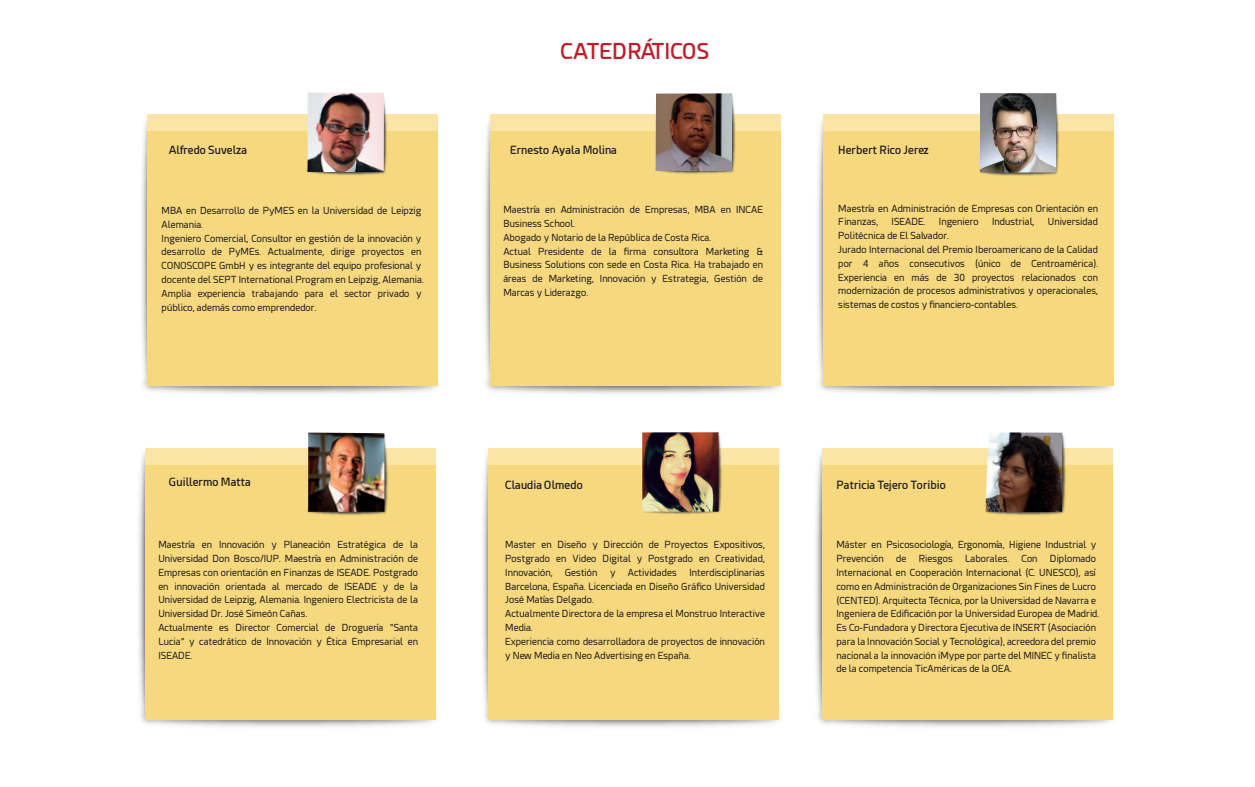
<style>
.page{position:relative;width:1255px;height:787px;background:#fff}
.page>*{position:absolute;margin:0;border:0;box-sizing:border-box;transform-origin:0 0}
.t1{font:600 21.6px "Esphimere";color:#be1d2c}
.t2{font:600 11.25px "Esphimere";color:#231f20}
.t3{font:9.6px/13.8px "Esphimere";color:#231f20}
</style>
<div class="page">
<img style="left:815px;top:453px;width:7px;height:205px">
<div style="left:822px;top:448px;width:289px;height:271px;background:#f6d97f"></div>
<div style="left:822px;top:448px;width:289px;height:17px;background:#fbe5a6"></div>
<img style="left:435px;top:448px;width:54px;height:210px">
<img style="left:487px;top:658px;width:344px;height:69px">
<div style="left:489px;top:448px;width:290px;height:271px;background:#f6d97f"></div>
<div style="left:489px;top:448px;width:290px;height:17px;background:#fbe5a6"></div>
<img style="left:138px;top:453px;width:7px;height:205px">
<img style="left:139px;top:658px;width:348px;height:69px">
<div style="left:145px;top:448px;width:290px;height:271px;background:#f6d97f"></div>
<div style="left:145px;top:448px;width:290px;height:17px;background:#fbe5a6"></div>
<img style="left:780px;top:121px;width:43px;height:204px">
<div style="left:823px;top:114px;width:290px;height:272px;background:#f6d97f"></div>
<div style="left:823px;top:114px;width:290px;height:17px;background:#fbe5a6"></div>
<img style="left:437px;top:121px;width:53px;height:204px">
<img style="left:489px;top:325px;width:343px;height:69px">
<div style="left:490px;top:114px;width:290px;height:272px;background:#f6d97f"></div>
<div style="left:490px;top:114px;width:290px;height:17px;background:#fbe5a6"></div>
<img style="left:141px;top:121px;width:6px;height:204px">
<img style="left:142px;top:325px;width:347px;height:69px">
<div style="left:147px;top:114px;width:290px;height:272px;background:#f6d97f"></div>
<div style="left:147px;top:114px;width:290px;height:17px;background:#fae4a6"></div>
<img style="left:327px;top:92px;width:112px;height:134px">
<img style="left:327px;top:381px;width:113px;height:185px">
<img style="left:661px;top:386px;width:113px;height:128px">
<img style="left:1005px;top:381px;width:111px;height:185px">
<img style="left:675px;top:93px;width:112px;height:133px">
<img style="left:998px;top:93px;width:61px;height:83px">
<img style="left:307px;top:93px;width:77px;height:79px">
<img style="left:308px;top:432px;width:76px;height:80px">
<img style="left:642px;top:432px;width:76px;height:80px">
<img style="left:985px;top:432px;width:77px;height:80px">
<img style="left:655px;top:93px;width:77px;height:78px">
<img style="left:979px;top:93px;width:77px;height:79px">
<p class="t2" style="left:169px;top:143px;width:80px">Alfredo Suvelza</p>
<p class="t3" style="left:162px;top:204px;width:263px">MBA en Desarrollo de PyMES en la Universidad de Leipzig Alemania.<br>Ingeniero Comercial, Consultor en gestión de la innovación y desarrollo de PyMEs. Actualmente, dirige proyectos en CONOSCOPE GmbH y es integrante del equipo profesional y docente del SEPT International Program en Leipzig, Alemania.<br>Amplia experiencia trabajando para el sector privado y público, además como emprendedor.</p>
<h1 class="t1" style="left:560px;top:38px;width:150px">CATEDRÁTICOS</h1>
<p class="t2" style="left:510px;top:143px;width:108px">Ernesto Ayala Molina</p>
<p class="t2" style="left:838px;top:143px;width:92px">Herbert Rico Jerez</p>
<p class="t3" style="left:503px;top:203px;width:261px">Maestría en Administración de Empresas, MBA en INCAE Business School.<br>Abogado y Notario de la República de Costa Rica.<br>Actual Presidente de la firma consultora Marketing &amp; Business Solutions con sede en Costa Rica. Ha trabajado en áreas de Marketing, Innovación y Estrategia, Gestión de Marcas y Liderazgo.</p>
<p class="t3" style="left:838px;top:201px;width:261px">Maestría en Administración de Empresas con Orientación en<br>Finanzas,</p>
<p class="t3" style="left:891px;top:215px;width:35px">ISEADE.</p>
<p class="t3" style="left:938px;top:215px;width:41px">Ingeniero</p>
<p class="t3" style="left:992px;top:215px;width:44px">Industrial,</p>
<p class="t3" style="left:1047px;top:215px;width:52px">Universidad</p>
<p class="t3" style="left:838px;top:229px;width:261px">Politécnica de El Salvador.<br>Jurado Internacional del Premio Iberoamericano de la Calidad por 4 años consecutivos (único de Centroamérica).<br>Experiencia en más de 30 proyectos relacionados con modernización de procesos administrativos y operacionales, sistemas de costos y financiero-contables.</p>
<p class="t2" style="left:169px;top:475px;width:84px">Guillermo Matta</p>
<p class="t2" style="left:505px;top:478px;width:79px">Claudia Olmedo</p>
<p class="t2" style="left:836px;top:478px;width:111px">Patricia Tejero Toribio</p>
<p class="t3" style="left:158px;top:538px;width:261px">Maestría en Innovación y Planeación Estratégica de la Universidad Don Bosco/IUP. Maestría en Administración de Empresas con orientación en Finanzas de ISEADE. Postgrado en innovación orientada al mercado de ISEADE y de la Universidad de Leipzig, Alemania. Ingeniero Electricista de la Universidad Dr. José Simeón Cañas.<br>Actualmente es Director Comercial de Droguería “Santa Lucia” y catedrático de Innovación y Ética Empresarial en ISEADE.</p>
<p class="t3" style="left:505px;top:538px;width:261px;text-align:justify">Master en Diseño y Dirección de Proyectos Expositivos, Postgrado en Video Digital y Postgrado en Creatividad, Innovación,</p>
<p class="t3" style="left:505px;top:565px;width:261px;text-indent:184px">Interdisciplinarias Barcelona, España. Licenciada en Diseño Gráfico Universidad José Matías Delgado.<br>Actualmente Directora de la empresa el Monstruo Interactive Media.<br>Experiencia como desarrolladora de proyectos de innovación y New Media en Neo Advertising en España.</p>
<p class="t3" style="left:565px;top:565px;width:34px">Gestión</p>
<p class="t3" style="left:610px;top:565px;width:7px">y</p>
<p class="t3" style="left:628px;top:565px;width:50px">Actividades</p>
<p class="t3" style="left:836px;top:538px;width:261px">Máster en Psicosociología, Ergonomía, Higiene Industrial y<br>Prevención</p>
<p class="t3" style="left:836px;top:552px;width:264px;text-indent:213px">Diplomado Internacional en Cooperación Internacional (C. UNESCO), así como en Administración de Organizaciones Sin Fines de Lucro (CENTED). Arquitecta Técnica, por la Universidad de Navarra e Ingeniera de Edificación por la Universidad Europea de Madrid.<br>Es Co-Fundadora y Directora Ejecutiva de INSERT (Asociación para la Innovación Social y Tecnológica), acreedora del premio nacional a la innovación iMype por parte del MINEC y finalista de la competencia TicAméricas de la OEA.</p>
<p class="t3" style="left:896px;top:552px;width:12px">de</p>
<p class="t3" style="left:918px;top:552px;width:36px">Riesgos</p>
<p class="t3" style="left:965px;top:552px;width:45px">Laborales.</p>
<p class="t3" style="left:1021px;top:552px;width:18px">Con</p>
</div>
